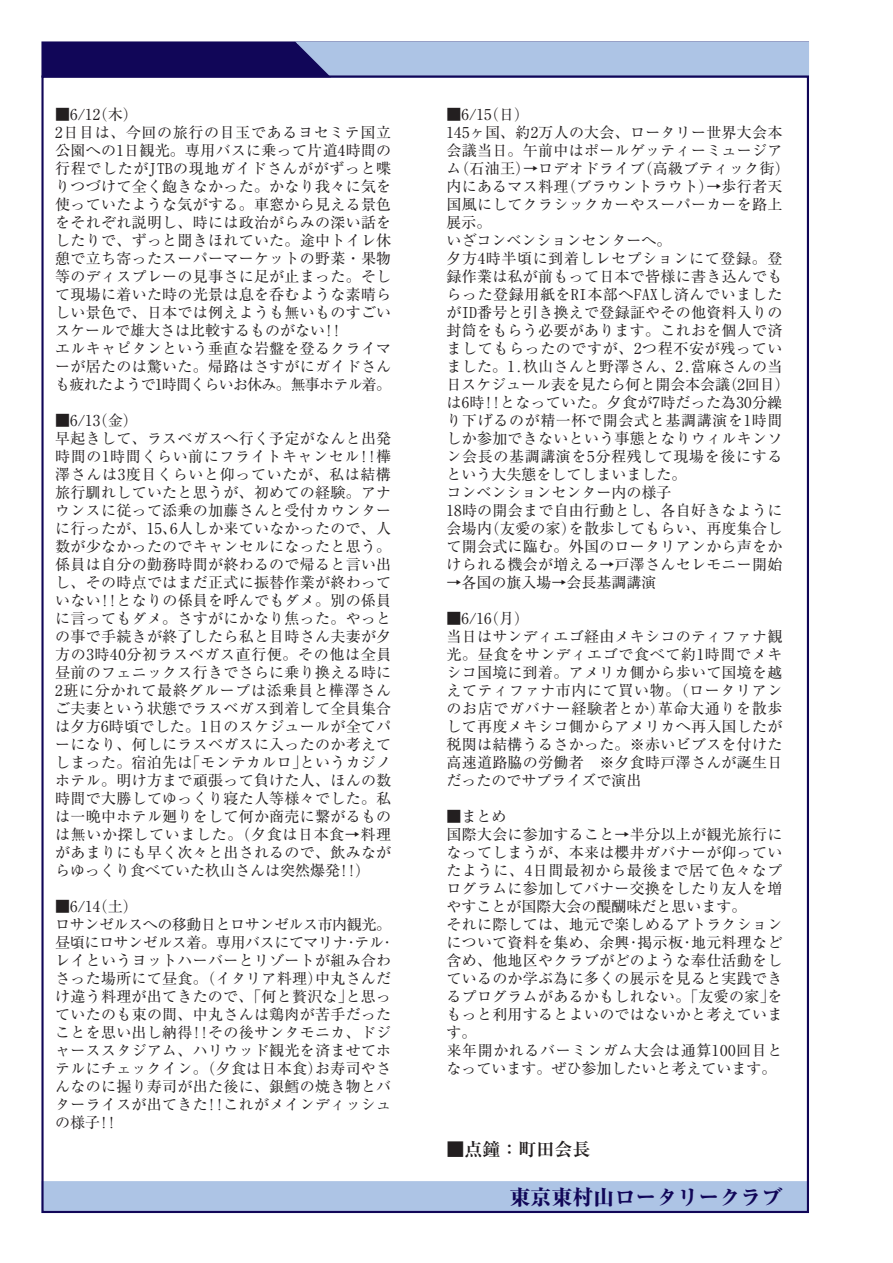
<style>
.page{position:relative;width:893px;height:1263px;background:#fff}
.page>*{position:absolute;margin:0;border:0;box-sizing:border-box;transform-origin:0 0}
.t1{font:800 21px "Ryumin Pro";color:#110658}
.t2{font:700 18px "Ryumin Pro";color:#231f20}
.t3{font:15px/18px "Ryumin Pro";letter-spacing:.02em;color:#231f20}
.t4{font:15px "Ryumin Pro";color:#231f20}
</style>
<div class="page">
<div style="left:41px;top:41px;width:768px;height:37px;background:#110658;border:2px solid #110658"></div>
<div style="left:293px;top:41px;width:516px;height:34px;background:#adc4e5"></div>
<div style="left:41px;top:1181px;width:768px;height:32px;background:#adc4e5"></div>
<p class="t3" style="left:55px;top:104px;width:338px">■6/12(木)<br>2日目は、今回の旅行の目玉であるヨセミテ国立公園への1日観光。専用バスに乗って片道4時間の行程でしたがJTBの現地ガイドさんががずっと喋りつづけて全く飽きなかった。かなり我々に気を使っていたような気がする。車窓から見える景色をそれぞれ説明し、時には政治がらみの深い話をしたりで、ずっと聞きほれていた。途中トイレ休憩で立ち寄ったスーパーマーケットの野菜・果物等のディスプレーの見事さに足が止まった。そして現場に着いた時の光景は息を呑むような素晴らしい景色で、日本では例えようも無いものすごいスケールで雄大さは比較するものがない!!<br>エルキャピタンという垂直な岩盤を登るクライマーが居たのは驚いた。帰路はさすがにガイドさんも疲れたようで1時間くらいお休み。無事ホテル着。</p>
<p class="t3" style="left:55px;top:410px;width:338px">■6/13(金)<br>早起きして、ラスベガスへ行く予定がなんと出発時間の1時間くらい前にフライトキャンセル!!樺澤さんは3度目くらいと仰っていたが、私は結構旅行馴れしていたと思うが、初めての経験。アナウンスに従って添乗の加藤さんと受付カウンターに行ったが、15､6人しか来ていなかったので、人数が少なかったのでキャンセルになったと思う。係員は自分の勤務時間が終わるので帰ると言い出し、その時点ではまだ正式に振替作業が終わっていない!!となりの係員を呼んでもダメ。別の係員に言ってもダメ。さすがにかなり焦った。やっとの事で手続きが終了したら私と目時さん夫妻が夕方の3時40分初ラスベガス直行便。その他は全員昼前のフェニックス行きでさらに乗り換える時に<br>2班に分かれて最終グループは添乗員と樺澤さんご夫妻という状態でラスベガス到着して全員集合は夕方6時頃でした。1日のスケジュールが全てパーになり、何しにラスベガスに入ったのか考えてしまった。宿泊先は｢モンテカルロ｣というカジノホテル。明け方まで頑張って負けた人、ほんの数時間で大勝してゆっくり寝た人等様々でした。私は一晩中ホテル廻りをして何か商売に繋がるものは無いか探していました。(夕食は日本食→料理があまりにも早く次々と出されるので、飲みながらゆっくり食べていた杦山さんは突然爆発!!)</p>
<p class="t3" style="left:55px;top:896px;width:337px">■6/14(土)<br>ロサンゼルスへの移動日とロサンゼルス市内観光。昼頃にロサンゼルス着。専用バスにてマリナ･テル･レイというヨットハーバーとリゾートが組み合わさった場所にて昼食。(イタリア料理)中丸さんだけ違う料理が出てきたので、｢何と贅沢な｣と思っていたのも束の間、中丸さんは鶏肉が苦手だったことを思い出し納得!!その後サンタモニカ、ドジャーススタジアム、ハリウッド観光を済ませてホテルにチェックイン。(夕食は日本食)お寿司やさんなのに握り寿司が出た後に、銀鱈の焼き物とバターライスが出てきた!!これがメインディッシュの様子!!</p>
<p class="t3" style="left:446px;top:104px;width:337px">■6/15(日)<br>145ヶ国、約2万人の大会、ロータリー世界大会本会議当日。午前中はポールゲッティーミュージアム(石油王)→ロデオドライブ(高級ブティック街)内にあるマス料理(ブラウントラウト)→歩行者天国風にしてクラシックカーやスーパーカーを路上展示。<br>いざコンベンションセンターへ。<br>夕方4時半頃に到着しレセプションにて登録。登録作業は私が前もって日本で皆様に書き込んでもらった登録用紙をRI本部へFAXし済んでいましたがID番号と引き換えで登録証やその他資料入りの封筒をもらう必要があります。これおを個人で済ましてもらったのですが、2つ程不安が残っていました。1.杦山さんと野澤さん、2.當麻さんの当日スケジュール表を見たら何と開会本会議(2回目)は6時!!となっていた。夕食が7時だった為30分繰り下げるのが精一杯で開会式と基調講演を1時間しか参加できないという事態となりウィルキンソン会長の基調講演を5分程残して現場を後にするという大失態をしてしまいました。<br>コンベンションセンター内の様子<br>18時の開会まで自由行動とし、各自好きなように会場内(友愛の家)を散歩してもらい、再度集合して開会式に臨む。外国のロータリアンから声をかけられる機会が増える→戸澤さんセレモニー開始</p>
<p class="t4" style="left:446px;top:570px;width:211px">→各国の旗入場→会長基調講演</p>
<p class="t3" style="left:446px;top:608px;width:337px">■6/16(月)<br>当日はサンディエゴ経由メキシコのティファナ観光。昼食をサンディエゴで食べて約1時間でメキシコ国境に到着。アメリカ側から歩いて国境を越えてティファナ市内にて買い物。(ロータリアンのお店でガバナー経験者とか)革命大通りを散歩して再度メキシコ側からアメリカへ再入国したが税関は結構うるさかった。※赤いビブスを付けた高速道路脇の労働者　※夕食時戸澤さんが誕生日だったのでサプライズで演出</p>
<p class="t3" style="left:446px;top:806px;width:338px">■まとめ<br>国際大会に参加すること→半分以上が観光旅行になってしまうが、本来は櫻井ガバナーが仰っていたように、4日間最初から最後まで居て色々なプログラムに参加してバナー交換をしたり友人を増やすことが国際大会の醍醐味だと思います。<br>それに際しては、地元で楽しめるアトラクションについて資料を集め、余興･掲示板･地元料理など含め、他地区やクラブがどのような奉仕活動をしているのか学ぶ為に多くの展示を見ると実践できるプログラムがあるかもしれない。｢友愛の家｣をもっと利用するとよいのではないかと考えています。<br>来年開かれるバーミンガム大会は通算100回目となっています。ぜひ参加したいと考えています。</p>
<p class="t2" style="left:446px;top:1135px;width:145px">■点鐘：町田会長</p>
<h1 class="t1" style="left:509px;top:1180px;width:274px">東京東村山ロータリークラブ</h1>
</div>
